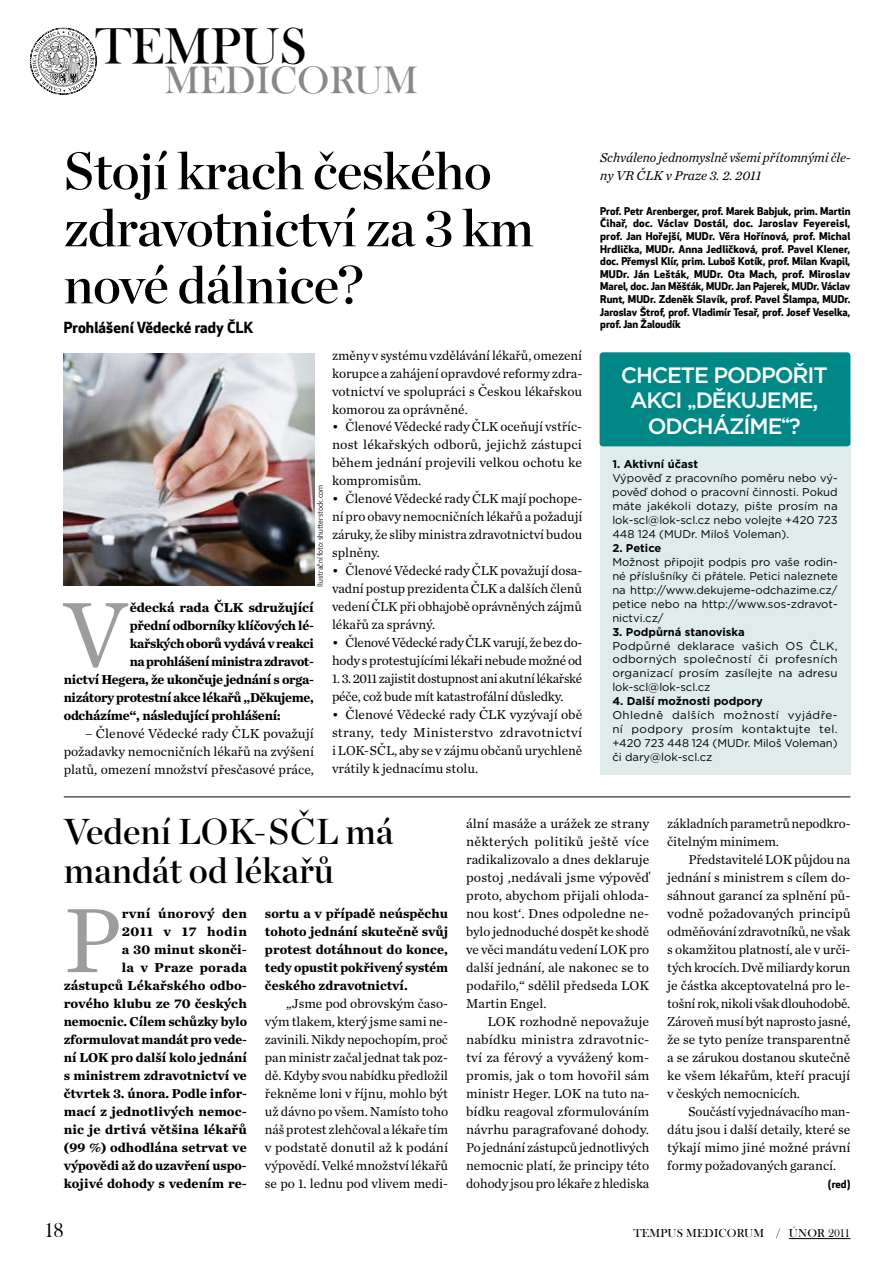
<style>
.page{position:relative;width:893px;height:1263px;background:#fff}
.page>*{position:absolute;margin:0;border:0;box-sizing:border-box;transform-origin:0 0}
.t1{font:95.55px "Chronicle Text G1";color:#9c9d9f}
.t2{font:52.5px/57px "Chronicle Display Semi";letter-spacing:-.01em;color:#000}
.t3{font:44.55px "Baskerville Old Face DCDOT";color:#000}
.t4{font:36px/39px "Chronicle Display Semi";color:#000}
.t5{font:33.45px "Baskerville Old Face DCDOT";color:#87888a}
.t6{font:500 22.2px "Gotham";letter-spacing:-.05em;color:#fff}
.t7{font:21px "Baskerville Old Face DOT";color:#000}
.t8{font:700 15px "Apex New";letter-spacing:.01em;color:#000}
.t9{font:13.5px/18px "Chronicle Text G1";letter-spacing:-.005em;color:#000;text-align:justify}
.t10{font:700 13.5px/18px "Chronicle Text G1";letter-spacing:-.005em;color:#000;text-align:right}
.t11{font:700 13.5px "Chronicle Text G1";letter-spacing:-.025em;color:#000}
.t12{font:italic 13.5px/18px "Chronicle Text G1";letter-spacing:-.005em;color:#000}
.t13{font:700 13.5px "Chronicle Text G1";letter-spacing:-.03em;color:#000}
.t14{font:12px "Baskerville Old Face DOT";letter-spacing:.015em;color:#000}
.t15{font:11.25px/14px "Gotham";color:#000;text-align:justify}
.t16{font:700 11.25px "Gotham";color:#000}
.t17{font:700 10.5px/12.6px "Apex New";color:#000;text-align:justify}
.t18{font:7.5px "Apex New";color:#000}
.s1{font-size:33.6px}
.s2{font-family:"Verlag";font-weight:900}
</style>
<div class="page">
<hr style="left:789px;top:1238px;width:61px;height:1px;background:#000">
<svg style="left:30px;top:28px;width:67px;height:67px"></svg>
<img style="left:64px;top:353px;width:251px;height:233px">
<div style="left:600px;top:422px;width:250px;height:353px;background:#dfeceb"></div>
<div style="left:600px;top:352px;width:250px;height:94px;background:#008887;border-radius:3px"></div>
<hr style="left:64px;top:797px;width:786px;height:1px;background:#000">
<h3 class="t3" style="left:95px;top:17px;width:213px">TEMPUS</h3>
<h3 class="t5" style="left:164px;top:58px;width:255px">MEDICOR<span class="s1">UM</span></h3>
<h2 class="t2" style="left:64px;top:139px;width:471px">Stojí krach českého zdravotnictví za 3 km nové dálnice?</h2>
<p class="t8" style="left:64px;top:317px;width:191px">Prohlášení Vědecké rady ČLK</p>
<p class="t18" style="left:315px;top:586px;width:103px;rotate:-90deg">Ilustrační foto: shutterstock.com</p>
<h1 class="t1" style="left:64px;top:562px;width:65px">V</h1>
<p class="t10" style="left:130px;top:598px;width:186px">ědecká rada ČLK sdružující</p>
<p class="t10" style="left:130px;top:616px;width:186px">přední odborníky klíčových lé-</p>
<p class="t11" style="left:130px;top:633px;width:186px">kařských oborů vydává vreakci</p>
<p class="t13" style="left:130px;top:651px;width:186px">na prohlášení ministra zdravot-</p>
<p class="t10" style="left:64px;top:670px;width:252px">nictví Hegera, že ukončuje jednání s orga-</p>
<p class="t11" style="left:64px;top:687px;width:251px">nizátory protestní akce lékařů „Děkujeme,</p>
<p class="t10" style="left:64px;top:706px;width:219px">odcházíme“, následující prohlášení:</p>
<p class="t9" style="left:64px;top:724px;width:252px;text-indent:21px">– Členové Vědecké rady ČLK považují požadavky nemocničních lékařů na zvýšení platů, omezení množství přesčasové práce,</p>
<p class="t9" style="left:332px;top:346px;width:252px">změny v systému vzdělávání lékařů, omezení korupce a zahájení opravdové reformy zdra&shy;votnictví ve spolupráci s Českou lékařskou komorou za oprávněné.</p>
<p class="t9" style="left:332px;top:416px;width:252px">• Členové Vědecké rady ČLK oceňují vstříc&shy;nost lékařských odborů, jejichž zástupci během jednání projevili velkou ochotu ke kompromisům.</p>
<p class="t9" style="left:332px;top:488px;width:252px">• Členové Vědecké rady ČLK mají pochope&shy;ní pro obavy nemocničních lékařů a požadují záruky, že sliby ministra zdravotnictví budou splněny.</p>
<p class="t9" style="left:332px;top:560px;width:252px">• Členové Vědecké rady ČLK považují dosa&shy;vadní postup prezidenta ČLK a dalších členů vedení ČLK při obhajobě oprávněných zájmů lékařů za správný.</p>
<p class="t9" style="left:332px;top:632px;width:252px">• Členové Vědecké rady ČLK varují, že bez do&shy;hody sprotestujícími lékaři nebude možné od</p>
<p class="t9" style="left:332px;top:668px;width:252px">1. 3. 2011 zajistit dostupnost ani akutní lékařské péče, což bude mít katastrofální důsledky.</p>
<p class="t9" style="left:332px;top:704px;width:252px">• Členové Vědecké rady ČLK vyzývají obě strany, tedy Ministerstvo zdravotnictví i LOK-SČL, aby se v zájmu občanů urychleně vrátily k jednacímu stolu.</p>
<p class="t12" style="left:600px;top:148px;width:252px">Schváleno jednomyslně všemi přítomnými čle&shy;ny VR ČLK v Praze 3. 2. 2011</p>
<p class="t17" style="left:600px;top:204px;width:252px">Prof. Petr Arenberger, prof. Marek Babjuk, prim. Martin Čihař, doc. Václav Dostál, doc. Jaroslav Feyereisl, prof. Jan Hořejší, MUDr. Věra Hořínová, prof. Michal Hrdlička, MUDr. Anna Jedličková, prof. Pavel Klener, doc. Přemysl Klír, prim. Luboš Kotík, prof. Milan Kvapil, MUDr. Ján Lešták, MUDr. Ota Mach, prof. Miroslav Marel, doc. Jan Měšťák, MUDr. Jan Pajerek, MUDr. Václav Runt, MUDr. Zdeněk Slavík, prof. Pavel Šlampa, MUDr.<br>Jaroslav Štrof, prof. Vladimír Tesař, prof. Josef Veselka, prof. Jan Žaloudík</p>
<h3 class="t6" style="left:621px;top:360px;width:110px">CHCETE PODPOŘ</h3>
<h3 class="t6" style="left:808px;top:360px;width:17px">IT</h3>
<h3 class="t6" style="left:630px;top:386px;width:110px">AKCI <span class="s2">„</span>DĚKUJ</h3>
<h3 class="t6" style="left:767px;top:386px;width:53px">EME,</h3>
<h3 class="t6" style="left:648px;top:411px;width:17px">ODCH</h3>
<h3 class="t6" style="left:713px;top:411px;width:90px">ÁZÍME<span class="s2">“</span>?</h3>
<p class="t16" style="left:612px;top:457px;width:87px">1. Aktivní účast</p>
<p class="t15" style="left:612px;top:471px;width:227px">Výpověď z pracovního poměru nebo vý&shy;pověď dohod o pracovní činnosti. Pokud máte jakékoli dotazy, pište prosím na lok-scl@lok-scl.cz nebo volejte +420 723<br>448 124 (MUDr. Miloš Voleman).</p>
<p class="t16" style="left:612px;top:540px;width:51px">2. Petice</p>
<p class="t15" style="left:612px;top:555px;width:227px">Možnost připojit podpis pro vaše rodin&shy;né příslušníky či přátele. Petici naleznete na http://www.dekujeme-odchazime.cz/ petice nebo na http://www.sos-zdravot&shy;nictvi.cz/</p>
<p class="t16" style="left:612px;top:624px;width:134px">3. Podpůrná stanoviska</p>
<p class="t15" style="left:612px;top:638px;width:227px">Podpůrné deklarace vašich OS ČLK, odborných společností či profesních organizací prosím zasílejte na adresu lok-scl@lok-scl.cz</p>
<p class="t16" style="left:612px;top:694px;width:152px">4. Další možnosti podpory</p>
<p class="t15" style="left:612px;top:708px;width:227px">Ohledně dalších možností vyjádře&shy;ní podpory prosím kontaktujte tel. +420 723 448 124 (MUDr. Miloš Voleman) či dary@lok-scl.cz</p>
<h3 class="t4" style="left:64px;top:809px;width:331px">Vedení LOK-SČL má mandát od lékařů</h3>
<p class="t10" style="left:64px;top:904px;width:185px">rvní únorový den<br>2011 v 17 hodin<br>a 30 minut skonči-<br>la v Praze porada zástupců Lékařského odbo&shy;rového klubu ze 70 českých nemocnic. Cílem schůzky bylo zformulovat mandát pro vede&shy;ní LOK pro další kolo jednání s ministrem zdravotnictví ve čtvrtek 3. února. Podle infor&shy;mací z jednotlivých nemoc&shy;nic je drtivá většina lékařů (99 %) odhodlána setrvat ve výpovědi až do uzavření uspo&shy;kojivé dohody s vedením re-</p>
<p class="t10" style="left:265px;top:904px;width:185px;text-align:justify">sortu a v případě neúspěchu tohoto jednání skutečně svůj protest dotáhnout do konce, tedy opustit pokřivený systém českého zdravotnictví.</p>
<h1 class="t1" style="left:64px;top:868px;width:59px">P</h1>
<p class="t9" style="left:265px;top:994px;width:185px;text-indent:21px">„Jsme pod obrovským časo&shy;vým tlakem, který jsme sami ne&shy;zavinili. Nikdy nepochopím, proč pan ministr začal jednat tak poz&shy;dě. Kdyby svou nabídku předložil řekněme loni v říjnu, mohlo být už dávno po všem. Namísto toho náš protest zlehčoval a lékaře tím v podstatě donutil až k podání výpovědí. Velké množství lékařů se po 1. lednu pod vlivem medi-</p>
<p class="t9" style="left:466px;top:814px;width:185px">ální masáže a urážek ze strany některých politiků ještě více radikalizovalo a dnes deklaruje postoj ,nedávali jsme výpověď proto, abychom přijali ohloda&shy;nou kost‘. Dnes odpoledne ne&shy;bylo jednoduché dospět ke shodě ve věci mandátu vedení LOK pro další jednání, ale nakonec se to podařilo,“ sdělil předseda LOK Martin Engel.</p>
<p class="t9" style="left:466px;top:1012px;width:185px;text-indent:21px">LOK rozhodně nepovažuje nabídku ministra zdravotnic&shy;tví za férový a vyvážený kom&shy;promis, jak o tom hovořil sám ministr Heger. LOK na tuto na&shy;bídku reagoval zformulováním návrhu paragrafované dohody.<br>Po jednání zástupců jednotlivých nemocnic platí, že principy této dohody jsou pro lékaře z hlediska</p>
<p class="t9" style="left:667px;top:814px;width:185px">základních parametrů nepodkro&shy;čitelným minimem.</p>
<p class="t9" style="left:667px;top:850px;width:185px;text-indent:21px">Představitelé LOK půjdou na jednání s ministrem s cílem do&shy;sáhnout garancí za splnění pů&shy;vodně požadovaných principů odměňování zdravotníků, ne však s okamžitou platností, ale v urči&shy;tých krocích. Dvě miliardy korun je částka akceptovatelná pro le&shy;tošní rok, nikoli však dlouhodobě.<br>Zároveň musí být naprosto jasné, že se tyto peníze transparentně a se zárukou dostanou skutečně ke všem lékařům, kteří pracují v českých nemocnicích.</p>
<p class="t9" style="left:667px;top:1102px;width:185px;text-indent:21px">Součástí vyjednávacího man&shy;dátu jsou i další detaily, které se týkají mimo jiné možné právní formy požadovaných garancí.</p>
<p class="t17" style="left:828px;top:1177px;width:24px">(red)</p>
<h3 class="t7" style="left:44px;top:1219px;width:21px">18</h3>
<p class="t14" style="left:633px;top:1227px;width:218px">TEMPUS MEDICORUM / ÚNOR 2011</p>
</div>
